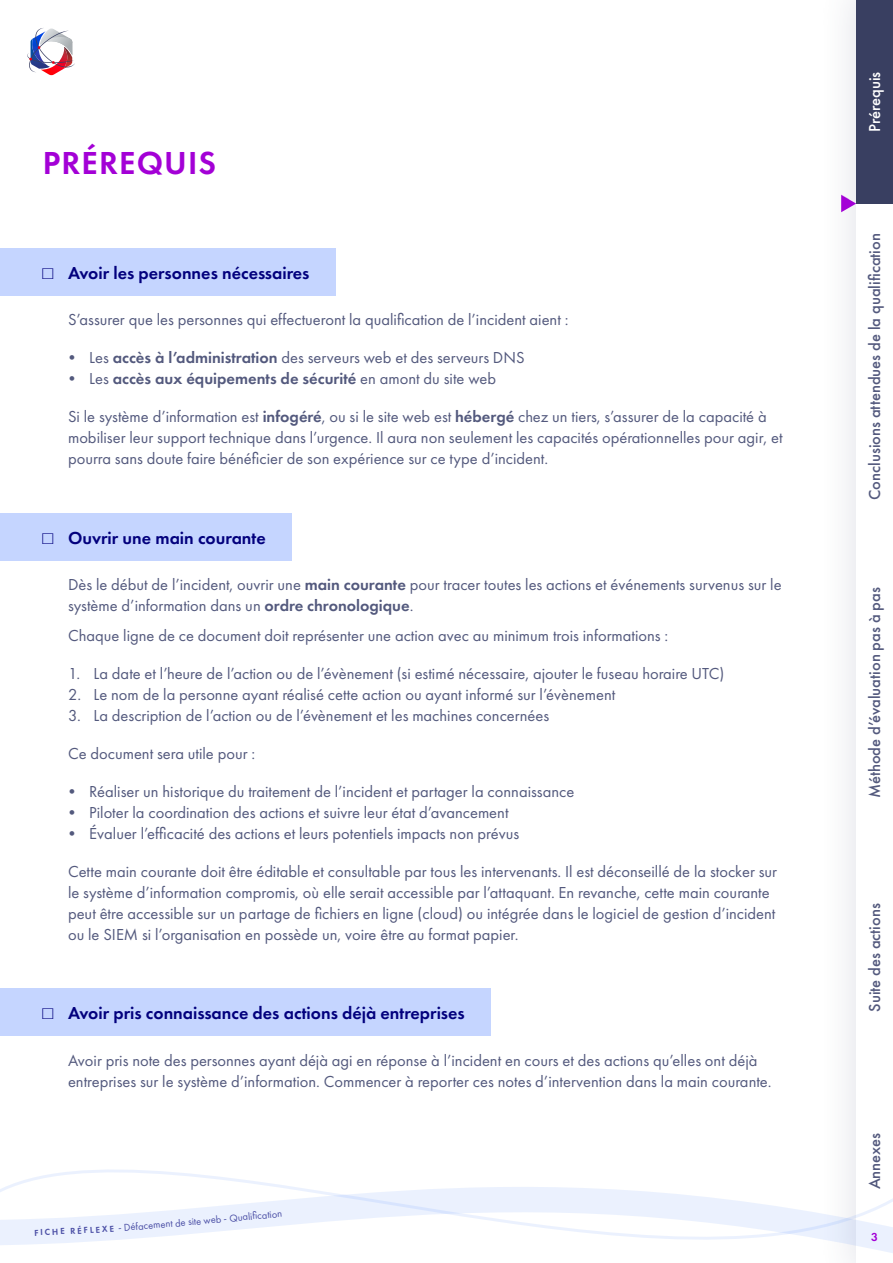
<style>
.page{position:relative;width:893px;height:1263px;background:#fff}
.page>*{position:absolute;margin:0;border:0;box-sizing:border-box;transform-origin:0 0}
.t1{font:600 33px "Futura PT";letter-spacing:.035em;color:#a300d6}
.t2{font:600 18px "Futura PT";color:#02007d}
.t3{font:16.5px/21px "Futura PT";color:#53597d}
.t4{font:500 16.5px "Futura PT";color:#53597d}
.t5{font:600 16.5px "Futura PT";color:#53597d}
.t6{font:500 16.5px "Futura PT";color:#fff}
.t7{font:600 12px "Futura PT";color:#a300d6}
.t8{font:10.5px "Futura PT";color:#4c50a6}
.t9{font:600 9px "Futura PT";color:#4c50a6}
.s1{font-family:"PT Mono";font-weight:400}
.s2{font-weight:600}
.s3{font-weight:400}
.s4{font-weight:600;font-size:9px}
</style>
<div class="page">
<svg style="left:27px;top:28px;width:48px;height:47px"></svg>
<div style="left:817px;top:0;width:76px;height:1263px;background:#fafbfb"></div>
<div style="left:856px;top:0;width:37px;height:1263px;background:#fff"></div>
<svg style="left:48px;top:1157px;width:808px;height:18px"></svg>
<svg style="left:0;top:1175px;width:893px;height:78px"></svg>
<svg style="left:841px;top:195px;width:15px;height:17px"></svg>
<div style="left:856px;top:0;width:37px;height:204px;background:#393f61"></div>
<div style="left:0;top:248px;width:335px;height:48px;background:#c5d5ff"></div>
<div style="left:0;top:513px;width:291px;height:48px;background:#c5d5ff"></div>
<div style="left:0;top:988px;width:490px;height:48px;background:#c5d5ff"></div>
<svg style="left:35px;top:1229px;width:15px;height:6px"></svg>
<h1 class="t1" style="left:43px;top:142px;width:175px">PRÉREQUIS</h1>
<p class="t2" style="left:43px;top:262px;width:269px"><span class="s1">□</span> Avoir les personnes nécessaires</p>
<p class="t3" style="left:68px;top:309px;width:502px">S’assurer que les personnes qui effectueront la qualification de l’incident aient :</p>
<p class="t3" style="left:64px;top:347px;width:462px">• Les <span class="s2">accès à l’administration</span> des serveurs web et des serveurs DNS</p>
<p class="t5" style="left:64px;top:368px;width:434px"><span class="s3">• Les</span> accès aux équipements de sécurité <span class="s3">en amont du site web</span></p>
<p class="t3" style="left:68px;top:406px;width:716px">Si le système d’information est <span class="s2">infogéré</span>, ou si le site web est <span class="s2">hébergé</span> chez un tiers, s’assurer de la capacité à mobiliser leur support technique dans l’urgence. Il aura non seulement les capacités opérationnelles pour agir, et pourra sans doute faire bénéficier de son expérience sur ce type d’incident.</p>
<p class="t2" style="left:43px;top:526px;width:225px"><span class="s1">□</span> Ouvrir une main courante</p>
<p class="t3" style="left:68px;top:574px;width:715px">Dès le début de l’incident, ouvrir une <span class="s2">main courante</span> pour tracer toutes les actions et événements survenus sur le système d’information dans un <span class="s2">ordre chronologique</span>.</p>
<p class="t3" style="left:68px;top:625px;width:602px">Chaque ligne de ce document doit représenter une action avec au minimum trois informations :</p>
<p class="t3" style="left:68px;top:663px;width:658px">1. La date et l’heure de l’action ou de l’évènement (si estimé nécessaire, ajouter le fuseau horaire UTC)</p>
<p class="t3" style="left:68px;top:684px;width:549px">2. Le nom de la personne ayant réalisé cette action ou ayant informé sur l’évènement</p>
<p class="t3" style="left:68px;top:705px;width:483px">3. La description de l’action ou de l’évènement et les machines concernées</p>
<p class="t3" style="left:68px;top:743px;width:189px">Ce document sera utile pour :</p>
<p class="t3" style="left:64px;top:781px;width:512px">• Réaliser un historique du traitement de l’incident et partager la connaissance</p>
<p class="t3" style="left:64px;top:802px;width:446px">• Piloter la coordination des actions et suivre leur état d’avancement</p>
<p class="t3" style="left:64px;top:823px;width:457px">• Évaluer l’efficacité des actions et leurs potentiels impacts non prévus</p>
<p class="t3" style="left:68px;top:861px;width:711px">Cette main courante doit être éditable et consultable par tous les intervenants. Il est déconseillé de la stocker sur le système d’information compromis, où elle serait accessible par l’attaquant. En revanche, cette main courante peut être accessible sur un partage de fichiers en ligne (cloud) ou intégrée dans le logiciel de gestion d’incident ou le SIEM si l’organisation en possède un, voire être au format papier.</p>
<p class="t2" style="left:43px;top:1002px;width:424px"><span class="s1">□</span> Avoir pris connaissance des actions déjà entreprises</p>
<p class="t3" style="left:68px;top:1049px;width:705px">Avoir pris note des personnes ayant déjà agi en réponse à l’incident en cours et des actions qu’elles ont déjà entreprises sur le système d’information. Commencer à reporter ces notes d’intervention dans la main courante.</p>
<p class="t9" style="left:52px;top:1226px;width:37px;rotate:-3deg">HE RÉF</p>
<p class="t8" style="left:89px;top:1223px;width:56px;rotate:-4deg"><span class="s4">LEXE</span> -Défa</p>
<p class="t8" style="left:143px;top:1219px;width:141px;rotate:-5deg">cement de site web - Qualifcation</p>
<p class="t6" style="left:865px;top:132px;width:62px;rotate:-90deg">Prérequis</p>
<p class="t4" style="left:865px;top:500px;width:268px;rotate:-90deg">Conclusions attendues de la qualification</p>
<p class="t4" style="left:865px;top:798px;width:212px;rotate:-90deg">Méthode d’évaluation pas à pas</p>
<p class="t4" style="left:865px;top:1012px;width:110px;rotate:-90deg">Suite des actions</p>
<p class="t4" style="left:865px;top:1189px;width:58px;rotate:-90deg">Annexes</p>
<p class="t7" style="left:871px;top:1229px;width:8px">3</p>
</div>
